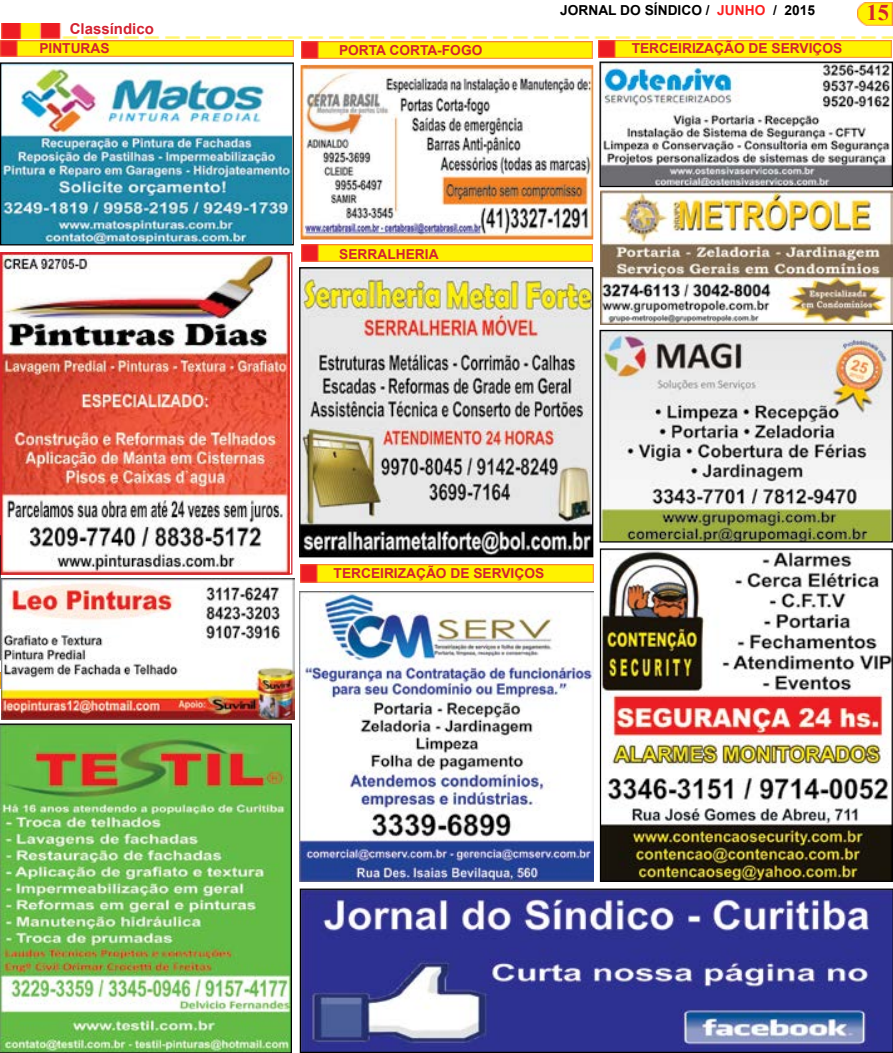
<style>
.page{position:relative;width:893px;height:1053px;background:#fff}
.page>*{position:absolute;margin:0;border:0;box-sizing:border-box;transform-origin:0 0}
.t1{font:700 22.5px "Times New Roman";color:#d32230}
.t2{font:700 15px "Arial";color:#d32230}
.t3{font:700 13.75px "Arial";color:#d32230}
.t4{font:700 13.75px "Arial";color:#000}
.s1{color:#fb1f20}
</style>
<div class="page">
<img style="left:2px;top:254px;width:287px;height:318px">
<div style="left:0;top:252px;width:292px;height:322px;border:1px solid #d32230"></div>
<img style="left:2px;top:23px;width:891px;height:15px">
<img style="left:857px;top:3px;width:36px;height:22px">
<img style="left:598px;top:40px;width:294px;height:18px">
<img style="left:1px;top:41px;width:292px;height:16px">
<img style="left:2px;top:64px;width:290px;height:179px">
<div style="left:0;top:62px;width:294px;height:183px;border:1px solid #000"></div>
<svg style="left:0;top:672px;width:1px;height:16px"></svg>
<img style="left:0;top:723px;width:292px;height:329px">
<img style="left:301px;top:65px;width:292px;height:175px">
<img style="left:302px;top:41px;width:290px;height:17px">
<svg style="left:0;top:723px;width:1px;height:211px"></svg>
<img style="left:600px;top:191px;width:293px;height:133px">
<img style="left:601px;top:332px;width:290px;height:208px">
<div style="left:599px;top:330px;width:294px;height:212px;border:1px solid #000"></div>
<img style="left:1px;top:578px;width:293px;height:141px">
<img style="left:602px;top:550px;width:289px;height:329px">
<div style="left:600px;top:548px;width:293px;height:333px;border:1px solid #000"></div>
<svg style="left:0;top:279px;width:1px;height:381px"></svg>
<img style="left:302px;top:245px;width:291px;height:16px">
<img style="left:301px;top:269px;width:290px;height:286px">
<div style="left:299px;top:267px;width:294px;height:290px;border:1px solid #000"></div>
<img style="left:300px;top:564px;width:294px;height:18px">
<img style="left:300px;top:591px;width:293px;height:290px">
<img style="left:601px;top:63px;width:290px;height:122px">
<div style="left:599px;top:61px;width:294px;height:126px;border:1px solid #000"></div>
<svg style="left:300px;top:888px;width:593px;height:164px;background:#4e529f"></svg>
<p class="t2" style="left:70px;top:19px;width:86px">Classíndico</p>
<p class="t3" style="left:39px;top:39px;width:72px">PINTURAS</p>
<p class="t3" style="left:339px;top:41px;width:145px">PORTA CORTA-FOGO</p>
<p class="t3" style="left:339px;top:245px;width:101px">SERRALHERIA</p>
<p class="t4" style="left:560px;top:1px;width:256px">JORNAL DO SÍNDICO / <span class="s1">JUNHO</span> / 2015</p>
<p class="t3" style="left:632px;top:39px;width:212px">TERCEIRIZAÇÃO DE SERVIÇOS</p>
<h1 class="t1" style="left:866px;top:-3px;width:24px">15</h1>
<p class="t3" style="left:334px;top:563px;width:212px">TERCEIRIZAÇÃO DE SERVIÇOS</p>
</div>
